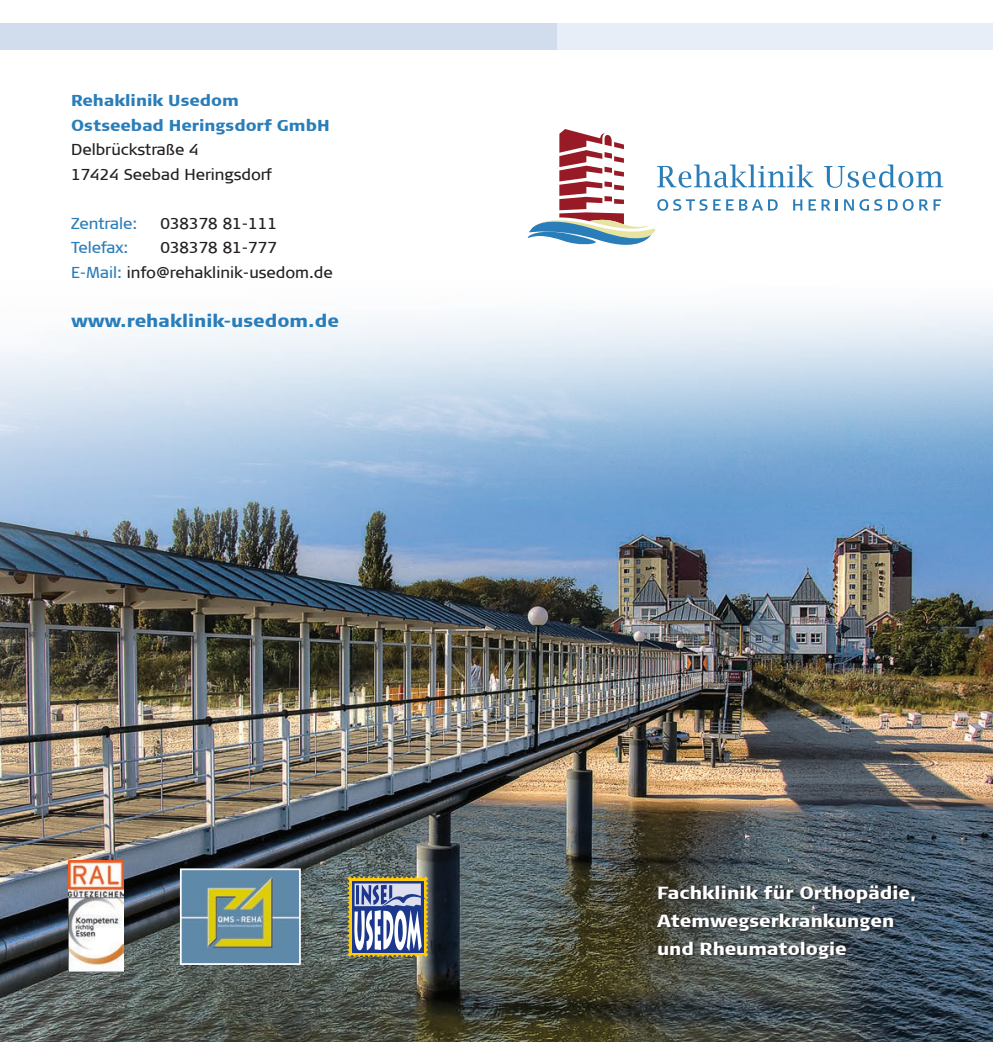
<style>
.page{position:relative;width:993px;height:1042px;background:#fff}
.page>*{position:absolute;margin:0;border:0;box-sizing:border-box;transform-origin:0 0}
.t1{font:900 17.5px/28px "Signa Column";color:#fff}
.t2{font:900 17.5px "Signa Column";color:#297db9}
.t3{font:15.75px/24.5px "Signa Column";color:#231f20}
.t4{font:900 15.75px/24.5px "Signa Column";color:#297db9}
.t5{font:15.75px "Signa Column";color:#297db9}
.s1{color:#297db9}
</style>
<div class="page">
<img style="left:0;top:23px;width:992px;height:1019px">
<svg style="left:823px;top:164px;width:120px;height:24px"></svg>
<svg style="left:527px;top:129px;width:288px;height:116px"></svg>
<svg style="left:821px;top:199px;width:16px;height:12px"></svg>
<svg style="left:843px;top:199px;width:10px;height:12px"></svg>
<svg style="left:859px;top:199px;width:9px;height:12px"></svg>
<svg style="left:874px;top:199px;width:66px;height:12px"></svg>
<div style="left:657px;top:884px;width:260px;height:77px;background:#231f20;opacity:.75"></div>
<img style="left:183px;top:871px;width:115px;height:91px">
<div style="left:180px;top:868px;width:121px;height:97px;border:2px solid #fff"></div>
<img style="left:68px;top:861px;width:56px;height:110px">
<svg style="left:347px;top:876px;width:81px;height:81px"></svg>
<p class="t4" style="left:71px;top:88px;width:260px">Rehaklinik Usedom<br>Ostseebad Heringsdorf GmbH</p>
<p class="t3" style="left:71px;top:137px;width:202px">Delbrückstraße 4<br>17424 Seebad Heringsdorf</p>
<p class="t5" style="left:71px;top:214px;width:68px">Zentrale:</p>
<p class="t3" style="left:160px;top:211px;width:118px">038378 81-111</p>
<p class="t5" style="left:71px;top:239px;width:58px">Telefax:</p>
<p class="t3" style="left:71px;top:235px;width:263px;text-indent:89px">038378 81-777<br><span class="s1">E-Mail:</span> info@rehaklinik-usedom.de</p>
<p class="t2" style="left:71px;top:309px;width:269px">www.rehaklinik-usedom.de</p>
<p class="t1" style="left:656px;top:878px;width:261px">Fachklinik für Orthopädie,<br>Atemwegserkrankungen und Rheumatologie</p>
</div>
